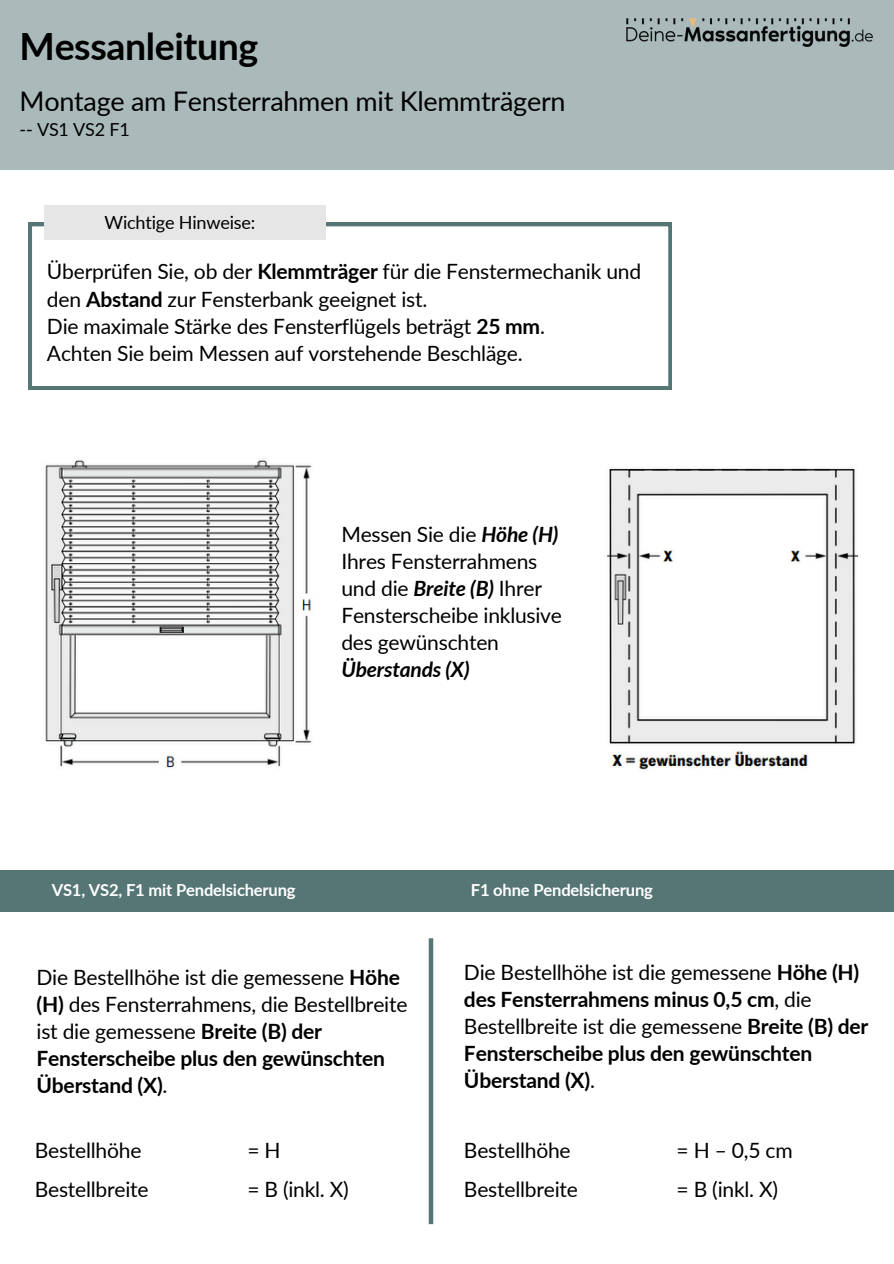
<style>
.page{position:relative;width:894px;height:1264px;background:#fff}
.page>*{position:absolute;margin:0;border:0;box-sizing:border-box;transform-origin:0 0}
.t1{font:700 37.5px "Lato";letter-spacing:-.01em;color:#000}
.t2{font:27px "Lato";letter-spacing:-.01em;color:#000}
.t3{font:21px/27px "Lato";letter-spacing:-.01em;color:#000}
.t4{font:700 21px/27px "Lato";letter-spacing:-.01em;color:#000}
.t5{font:18px "Lato";letter-spacing:-.01em;color:#000}
.t6{font:700 16.5px "Lato";letter-spacing:-.01em;color:#fff}
.s1{font-weight:700}
.s2{font-weight:700;font-style:italic}
.s3{font-weight:400}
</style>
<div class="page">
<div style="left:0;top:0;width:893px;height:170px;background:#aababa"></div>
<svg style="left:29px;top:223px;width:642px;height:166px"></svg>
<div style="left:44px;top:206px;width:281px;height:34px;background:#e7e6e6"></div>
<img style="left:45px;top:460px;width:267px;height:308px">
<img style="left:607px;top:468px;width:252px;height:302px">
<div style="left:0;top:869px;width:892px;height:42px;background:#567675"></div>
<div style="left:428px;top:938px;width:5px;height:286px;background:#567675"></div>
<img style="left:626px;top:18px;width:246px;height:28px">
<h3 class="t1" style="left:20px;top:23px;width:240px">Messanleitung</h3>
<p class="t2" style="left:20px;top:84px;width:547px">Montage am Fensterrahmen mit Klemmträgern</p>
<p class="t5" style="left:20px;top:118px;width:112px">-- VS1 VS2 F1</p>
<h3 class="t5" style="left:104px;top:211px;width:152px">Wichtige Hinweise:</h3>
<h3 class="t3" style="left:47px;top:258px;width:595px">Überprüfen Sie, ob der <span class="s1">Klemmträger</span> für die Fenstermechanik und den <span class="s1">Abstand</span> zur Fensterbank geeignet ist.<br>Die maximale Stärke des Fensterflügels beträgt <span class="s1">25 mm</span>.<br>Achten Sie beim Messen auf vorstehende Beschläge.</h3>
<h4 class="t3" style="left:341px;top:521px;width:222px">Messen Sie die <span class="s2">Höhe (H)<br></span>Ihres Fensterrahmens und die <span class="s2">Breite (B)</span> Ihrer<br>Fensterscheibe inklusive des gewünschten<br><span class="s2">Überstands (X)</span></h4>
<h3 class="t6" style="left:52px;top:880px;width:245px">VS1, VS2, F1 mit Pendelsicherung</h3>
<p class="t6" style="left:470px;top:880px;width:184px">F1 ohne Pendelsicherung</p>
<h3 class="t3" style="left:37px;top:963px;width:372px">Die Bestellhöhe ist die gemessene <span class="s1">Höhe (H)</span> des Fensterrahmens, die Bestellbreite ist die gemessene <span class="s1">Breite (B) der Fensterscheibe plus den gewünschten Überstand (X)</span>.</h3>
<p class="t3" style="left:35px;top:1131px;width:115px;line-height:38.2px">Bestellhöhe<br>Bestellbreite</p>
<h4 class="t3" style="left:247px;top:1131px;width:103px;line-height:38.2px">=H<br>= B (inkl. X)</h4>
<p class="t4" style="left:464px;top:958px;width:406px"><span class="s3">Die Bestellhöhe ist die gemessene</span> Höhe (H) des Fensterrahmens minus 0,5 cm<span class="s3">, die Bestellbreite ist die gemessene</span> Breite (B) der Fensterscheibe plus den gewünschten Überstand (X)<span class="s3">.</span></p>
<h3 class="t3" style="left:464px;top:1131px;width:115px;line-height:38.2px">Bestellhöhe<br>Bestellbreite</h3>
<h3 class="t3" style="left:676px;top:1131px;width:118px;line-height:38.2px">=H–0,5cm = B (inkl. X)</h3>
</div>
